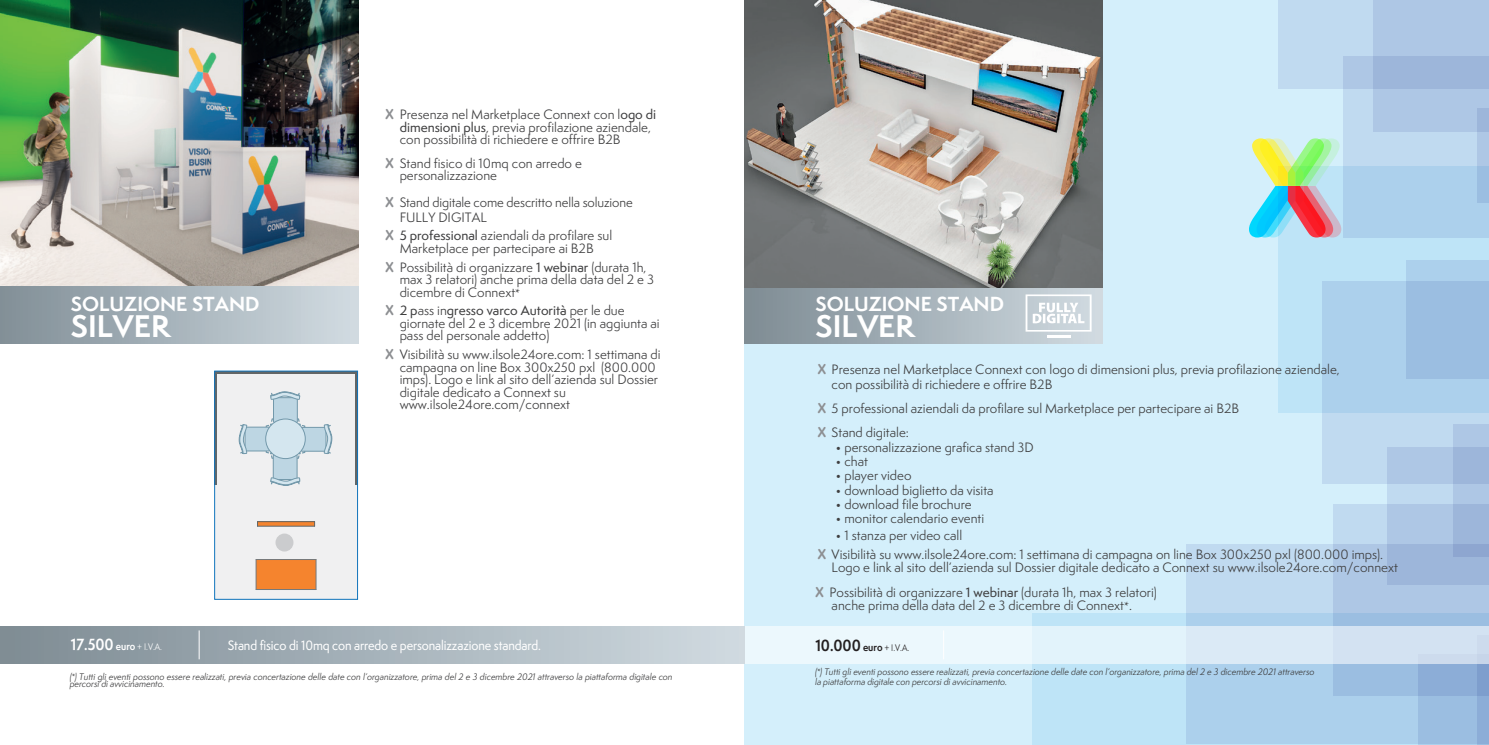
<style>
.page{position:relative;width:1489px;height:745px;background:#fff}
.page>*{position:absolute;margin:0;border:0;box-sizing:border-box;transform-origin:0 0}
.t1{font:700 28.75px "Semplicita Pro";color:#fff}
.t2{font:700 18.75px "Semplicita Pro";color:#fff}
.t3{font:12.5px/12.5px "Semplicita Pro";color:#3e3e3f}
.t4{font:500 12.5px "Semplicita Pro";letter-spacing:-.01em;color:#fff;scale:.93 1}
.t5{font:italic 8.75px/7.5px "Semplicita Pro";letter-spacing:-.01em;color:#3e3e3f}
.t6{font:8.75px "Semplicita Pro";color:#231f20;scale:.89 1}
.t7{font:8.75px "Semplicita Pro";color:#fff;scale:.89 1}
.s1{font-family:"Arial Rounded MT Bold";font-size:13.75px;color:#8d8f92}
.s2{font-weight:500}
.s3{font-family:"Minion Pro"}
.s4{font-weight:700;font-size:15px}
.s5{font-weight:700;font-size:10px}
.s6{font-family:"Helvetica Neue LT Std"}
</style>
<div class="page">
<div style="left:744px;top:0;width:744px;height:744px;background:#d4effb"></div>
<div style="left:1186px;top:543px;width:302px;height:200px;background:#c0daf0"></div>
<svg style="left:1032px;top:613px;width:385px;height:131px;fill:#acd0ec"></svg>
<div style="left:1277px;top:0;width:211px;height:88px;background:linear-gradient(to right,#c4def2,#a9c1e2)"></div>
<div style="left:1417px;top:654px;width:71px;height:90px;background:#9bbee1"></div>
<svg style="left:1332px;top:504px;width:156px;height:191px"></svg>
<svg style="left:1386px;top:483px;width:102px;height:101px"></svg>
<svg style="left:1322px;top:413px;width:166px;height:70px;fill:#c0daf0"></svg>
<svg style="left:1278px;top:166px;width:210px;height:247px;fill:#acd0ec"></svg>
<div style="left:1405px;top:260px;width:83px;height:118px;background:linear-gradient(to bottom,#a5c9e8,#97bade)"></div>
<svg style="left:1452px;top:423px;width:36px;height:133px;fill:#9db6da"></svg>
<svg style="left:1476px;top:663px;width:12px;height:81px"></svg>
<svg style="left:1342px;top:56px;width:146px;height:181px"></svg>
<svg style="left:1476px;top:108px;width:12px;height:94px"></svg>
<svg style="left:1249px;top:138px;width:92px;height:99px"></svg>
<div style="left:744px;top:626px;width:744px;height:37px;background:linear-gradient(to right,#f2feff,#d1e1f1)"></div>
<img style="left:0;top:0;width:358px;height:286px">
<div style="left:0;top:286px;width:358px;height:57px;background:linear-gradient(to right,#818f97,#d1dbe2)"></div>
<div style="left:744px;top:286px;width:358px;height:57px;background:linear-gradient(to right,#7d8b93,#d1dbe1)"></div>
<div style="left:0;top:626px;width:744px;height:37px;background:linear-gradient(to right,#7d8b93,#d0dae1)"></div>
<svg style="left:199px;top:630px;width:1px;height:29px"></svg>
<svg style="left:943px;top:630px;width:1px;height:29px"></svg>
<div style="left:215px;top:371px;width:142px;height:228px;background:#f0f0f1"></div>
<svg style="left:258px;top:522px;width:56px;height:3px"></svg>
<div style="left:256px;top:559px;width:60px;height:30px;background:#f5842e"></div>
<hr style="left:257px;top:525px;width:57px;height:1px;background:#626667">
<hr style="left:257px;top:521px;width:57px;height:1px;background:#626667">
<hr style="left:256px;top:559px;width:1px;height:30px;background:#76797b">
<hr style="left:256px;top:589px;width:60px;height:1px;background:#76797b">
<hr style="left:316px;top:559px;width:1px;height:30px;background:#76797b">
<hr style="left:256px;top:559px;width:60px;height:1px;background:#76797b">
<svg style="left:239px;top:391px;width:93px;height:95px"></svg>
<div style="left:266px;top:418px;width:39px;height:40px;background:#d4e6ef;border-radius:50%"></div>
<div style="left:266px;top:418px;width:39px;height:40px;border:1px solid #7399ab;border-radius:50%"></div>
<hr style="left:215px;top:371px;width:142px;height:2px;background:#626667">
<hr style="left:215px;top:371px;width:2px;height:113px;background:#626667">
<hr style="left:355px;top:371px;width:2px;height:113px;background:#626667">
<div style="left:275px;top:533px;width:18px;height:18px;background:#cbccce;border-radius:50%"></div>
<div style="left:214px;top:370px;width:144px;height:229px;border:1px solid #1074bc"></div>
<img style="left:744px;top:0;width:358px;height:288px">
<svg style="left:1025px;top:294px;width:66px;height:37px"></svg>
<hr style="left:1047px;top:335px;width:23px;height:2px;background:#fff">
<h2 class="t2" style="left:71px;top:289px;width:190px">SOLUZIONE STAND</h2>
<h1 class="t1" style="left:71px;top:304px;width:101px">SILVER</h1>
<p class="t3" style="left:400px;top:108px;width:258px;text-indent:-14px"><span class="s1">X</span> Presenza nel Marketplace Connext con l<span class="s2">ogo di dimensioni plus</span>, previa profilazione aziendale, con possibilità di richiedere e offrire B2B</p>
<p class="t3" style="left:400px;top:157px;width:184px;text-indent:-14px"><span class="s1">X</span> Stand fisico di 10mq con arredo e personalizzazione</p>
<p class="t3" style="left:400px;top:194px;width:234px;line-height:15px;text-indent:-14px"><span class="s1">X</span> Stand digitale come descritto nella soluzione<br>FULLY DIGITAL</p>
<p class="t3" style="left:385px;top:229px;width:228px;text-align:center"><span class="s1">X</span> <span class="s2">5 professional</span> aziendali da profilare sul<br>Marketplace per partecipare ai B2B</p>
<p class="t3" style="left:400px;top:260px;width:256px;text-indent:-14px"><span class="s1">X</span> Possibilità di organizzare <span class="s2">1 webinar</span> (durata 1h, max 3 relatori) anche prima della data del 2 e 3 dicembre di Connext<span class="s3">*</span></p>
<p class="t3" style="left:400px;top:304px;width:261px;text-indent:-14px"><span class="s1">X</span> <span class="s2">2 p</span>ass in<span class="s2">gresso varco Autorità</span> per le due giornate del 2 e 3 dicembre 2021 (in aggiunta ai pass del personale addetto)</p>
<p class="t3" style="left:400px;top:348px;width:262px;text-indent:-14px"><span class="s1">X</span> Visibilità su www.ilsole24ore.com: 1 settimana di campagna on line Box 300x250 pxl (800.000 imps). Logo e link al sito dell’azienda sul Dossier digitale dedicato a Connext su www.ilsole24ore.com/connext</p>
<p class="t7" style="left:71px;top:640px;width:104px"><span class="s4">17.500</span> <span class="s5">euro</span> + I.V.A.</p>
<p class="t4" style="left:228px;top:636px;width:338px">Stand fisico di 10mq con arredo e personalizzazione standard.</p>
<h2 class="t2" style="left:815px;top:289px;width:190px">SOLUZIONE STAND</h2>
<h1 class="t1" style="left:815px;top:304px;width:101px">SILVER</h1>
<p class="t3" style="left:831px;top:361px;width:509px;line-height:15px;text-indent:-14px"><span class="s1">X</span> Presenza nel Marketplace Connext con logo di dimensioni plus, previa profilazione aziendale, con possibilità di richiedere e offrire B2B</p>
<p class="t3" style="left:817px;top:396px;width:423px;line-height:24.2px"><span class="s1">X</span> 5 professional aziendali da profilare sul Marketplace per partecipare ai B2B<br><span class="s1">X</span> Stand digitale:</p>
<p class="t3" style="left:835px;top:440px;width:200px">• personalizzazione grafica stand 3D</p>
<p class="t3" style="left:835px;top:454px;width:34px">• chat</p>
<p class="t3" style="left:835px;top:469px;width:78px">• player video</p>
<p class="t3" style="left:835px;top:483px;width:160px">• download biglietto da visita</p>
<p class="t3" style="left:835px;top:497px;width:138px">• download file brochure</p>
<p class="t3" style="left:835px;top:511px;width:150px">• monitor calendario eventi</p>
<p class="t3" style="left:817px;top:525px;width:567px;line-height:19.2px;text-indent:18px">• 1 stanza per video call<br><span class="s1">X</span> Visibilità su www.ilsole24ore.com: 1 settimana di campagna on line Box 300x250 pxl (800.000 imps).</p>
<p class="t3" style="left:815px;top:554px;width:584px;line-height:25.5px;text-indent:16px">Logo e link al sito dell’azienda sul Dossier digitale dedicato a Connext su www.ilsole24ore.com/connext<br><span class="s1">X</span> Possibilità di organizzare <span class="s2">1 webinar</span> (durata 1h, max 3 relatori)</p>
<p class="t3" style="left:831px;top:598px;width:302px">anche prima della data del 2 e 3 dicembre di Connext<span class="s3">*</span>.</p>
<p class="t6" style="left:815px;top:641px;width:107px"><span class="s4">10.000</span> <span class="s5">euro</span> + I.V.A.</p>
<p class="t5" style="left:70px;top:672px;width:604px">(<span class="s6">*</span>) Tutti gli eventi possono essere realizzati, previa concertazione delle date con l’organizzatore, prima del 2 e 3 dicembre 2021 attraverso la piattaforma digitale con percorsi di avvicinamento.</p>
<p class="t5" style="left:815px;top:665px;width:501px;line-height:10px">(<span class="s6">*</span>) Tutti gli eventi possono essere realizzati, previa concertazione delle date con l’organizzatore, prima del 2 e 3 dicembre 2021 attraverso la piattaforma digitale con percorsi di avvicinamento.</p>
</div>
